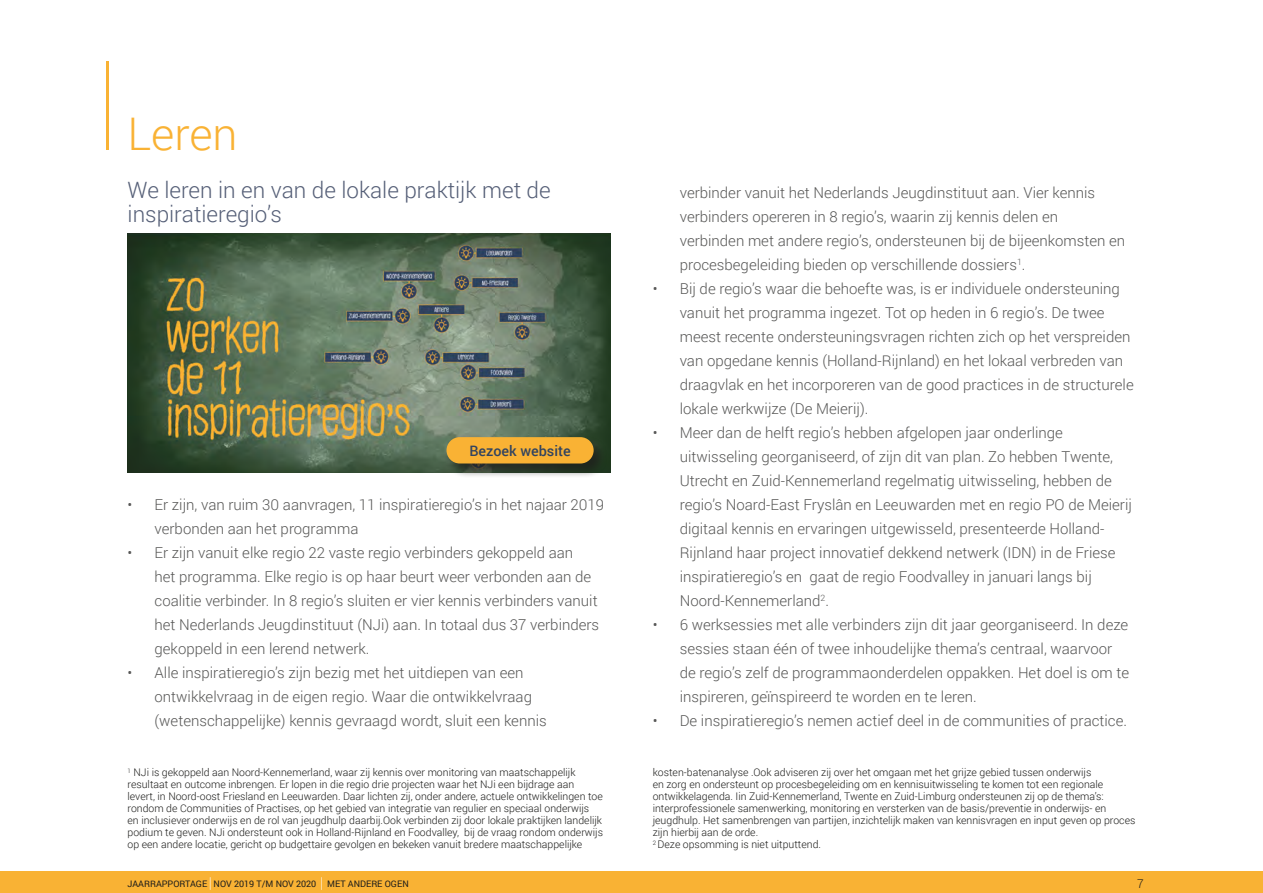
<style>
.page{position:relative;width:1263px;height:893px;background:#fff}
.page>*{position:absolute;margin:0;border:0;box-sizing:border-box;transform-origin:0 0}
.t1{font:300 45px "Roboto";color:#f9b234}
.t2{font:300 22.5px/24px "Roboto";color:#555f77}
.t3{font:300 15px/24px "Roboto";color:#575756}
.t4{font:500 14.4px "Roboto";color:#32445f}
.t5{font:300 12px "Roboto";color:#1d1d1b}
.t6{font:300 10.5px/12px "Roboto";color:#1d1d1b}
.t7{font:9px "Roboto";color:#1d1d1b}
.s1{font-size:15px;color:#fff}
</style>
<div class="page">
<div style="left:0;top:872px;width:1263px;height:21px;background:#f9b234"></div>
<hr style="left:106px;top:62px;width:3px;height:88px;background:#f9b234">
<img style="left:128px;top:233px;width:482px;height:240px">
<div style="left:445px;top:435px;width:163px;height:43px;background:#1d1d1b;opacity:.75"></div>
<div style="left:446px;top:437px;width:148px;height:26px;background:#f9b234;border-radius:13px"></div>
<h1 class="t1" style="left:128px;top:103px;width:112px">Leren</h1>
<h2 class="t2" style="left:128px;top:177px;width:425px">We leren in en van de lokale praktijk met de inspiratieregio’s</h2>
<p class="t4" style="left:469px;top:440px;width:103px">Bezoek website</p>
<p class="t3" style="left:155px;top:492px;width:451px;text-indent:-27px">• Er zijn, van ruim 30 aanvragen, 11 inspiratieregio’s in het najaar 2019 verbonden aan het programma</p>
<p class="t3" style="left:155px;top:540px;width:446px;text-indent:-27px">• Er zijn vanuit elke regio 22 vaste regio verbinders gekoppeld aan<br>het programma. Elke regio is op haar beurt weer verbonden aan de coalitie verbinder. In 8 regio’s sluiten er vier kennis verbinders vanuit het Nederlands Jeugdinstituut (NJi) aan. In totaal dus 37 verbinders gekoppeld in een lerend netwerk.</p>
<p class="t3" style="left:155px;top:660px;width:394px;text-indent:-27px">• Alle inspiratieregio’s zijn bezig met het uitdiepen van een ontwikkelvraag in de eigen regio. Waar die ontwikkelvraag (wetenschappelijke) kennis gevraagd wordt, sluit een kennis</p>
<p class="t3" style="left:680px;top:180px;width:447px">verbinder vanuit het Nederlands Jeugdinstituut aan. Vier kennis verbinders opereren in 8 regio’s, waarin zij kennis delen en verbinden met andere regio’s, ondersteunen bij de bijeenkomsten en procesbegeleiding bieden op verschillende dossiers<sup>1</sup>.</p>
<p class="t3" style="left:680px;top:276px;width:455px;text-indent:-27px">• Bij de regio’s waar die behoefte was, is er individuele ondersteuning vanuit het programma ingezet. Tot op heden in 6 regio’s. De twee meest recente ondersteuningsvragen richten zich op het verspreiden van opgedane kennis (Holland-Rijnland) en het lokaal verbreden van draagvlak en het incorporeren van de good practices in de structurele lokale werkwijze (De Meierij).</p>
<p class="t3" style="left:680px;top:420px;width:454px;text-indent:-27px">• Meer dan de helft regio’s hebben afgelopen jaar onderlinge uitwisseling georganiseerd, of zijn dit van plan. Zo hebben Twente, Utrecht en Zuid-Kennemerland regelmatig uitwisseling, hebben de regio’s Noard-East Fryslân en Leeuwarden met en regio PO de Meierij digitaal kennis en ervaringen uitgewisseld, presenteerde Holland-Rijnland haar project innovatief dekkend netwerk (IDN) in de Friese inspiratieregio’s en gaat de regio Foodvalley in januari langs bij Noord-Kennemerland<sup>2</sup>.</p>
<p class="t3" style="left:680px;top:612px;width:451px;text-indent:-27px">• 6 werksessies met alle verbinders zijn dit jaar georganiseerd. In deze sessies staan één of twee inhoudelijke thema’s centraal, waarvoor de regio’s zelf de programmaonderdelen oppakken. Het doel is om te inspireren, geïnspireerd te worden en te leren.</p>
<p class="t3" style="left:653px;top:708px;width:476px">• De inspiratieregio’s nemen actief deel in de communities of practice.</p>
<p class="t6" style="left:128px;top:766px;width:477px"><sup>1</sup> NJi is gekoppeld aan Noord-Kennemerland, waar zij kennis over monitoring van maatschappelijk resultaat en outcome inbrengen. Er lopen in die regio drie projecten waar het NJi een bijdrage aan levert, in Noord-oost Friesland en Leeuwarden. Daar lichten zij, onder andere, actuele ontwikkelingen toe rondom de Communities of Practises, op het gebied van integratie van regulier en speciaal onderwijs en inclusiever onderwijs en de rol van jeugdhulp daarbij.Ook verbinden zij door lokale praktijken landelijk podium te geven. NJi ondersteunt ook in Holland-Rijnland en Foodvalley, bij de vraag rondom onderwijs op een andere locatie, gericht op budgettaire gevolgen en bekeken vanuit bredere maatschappelijke</p>
<p class="t6" style="left:653px;top:766px;width:484px">kosten-batenanalyse .Ook adviseren zij over het omgaan met het grijze gebied tussen onderwijs<br>en zorg en ondersteunt op procesbegeleiding om en kennisuitwisseling te komen tot een regionale ontwikkelagenda. Iin Zuid-Kennemerland, Twente en Zuid-Limburg ondersteunen zij op de thema’s: interprofessionele samenwerking, monitoring en versterken van de basis/preventie in onderwijs- en jeugdhulp. Het samenbrengen van partijen, inzichtelijk maken van kennisvragen en input geven op proces zijn hierbij aan de orde.<br><sup>2</sup> Deze opsomming is niet uitputtend.</p>
<p class="t7" style="left:128px;top:877px;width:283px">JAARRAPPORTAGE <span class="s1">|</span> NOV 2019 T/M NOV 2020 <span class="s1">|</span> MET ANDERE OGEN</p>
<p class="t5" style="left:1137px;top:875px;width:8px">7</p>
</div>
